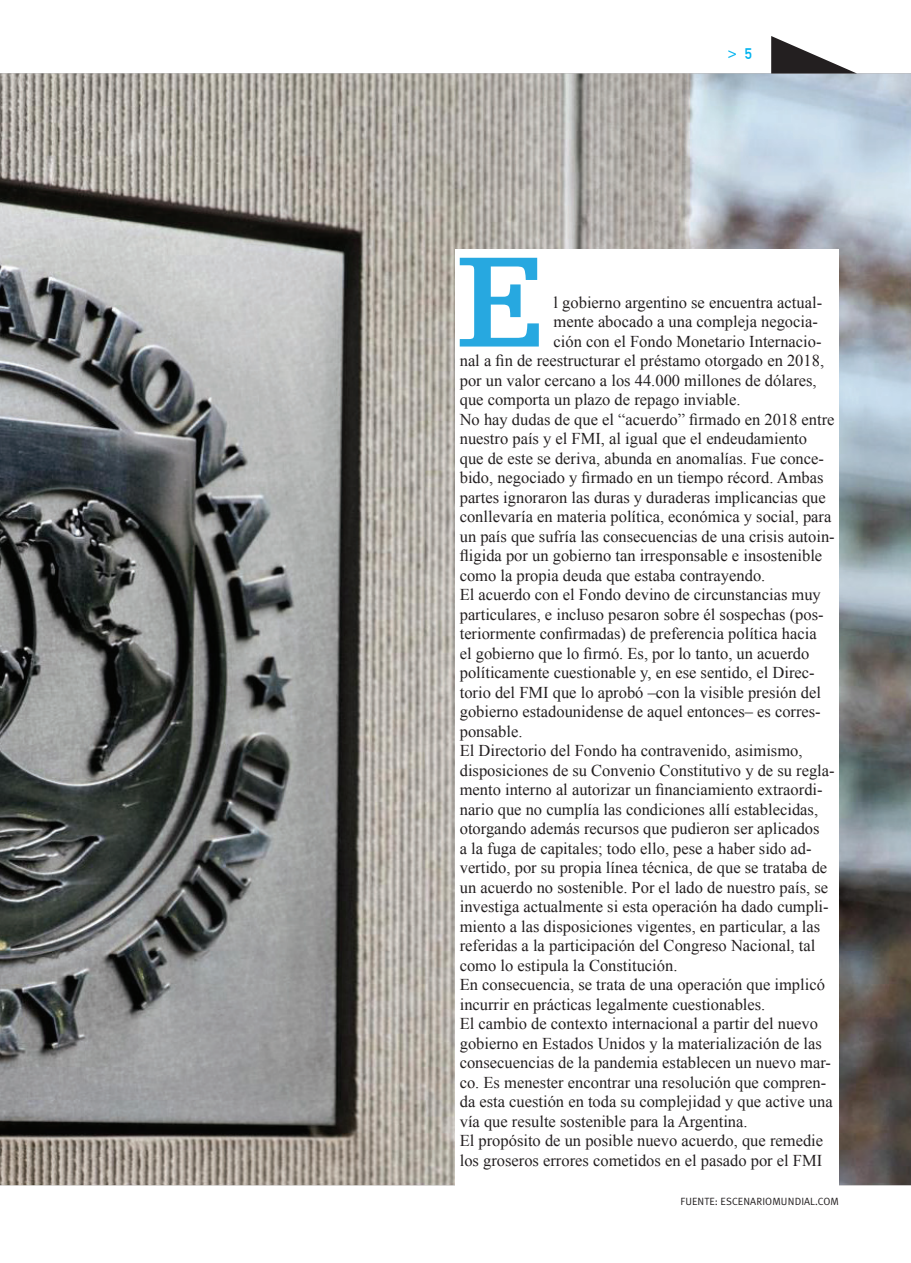
<style>
.page{position:relative;width:911px;height:1263px;background:#fff}
.page>*{position:absolute;margin:0;border:0;box-sizing:border-box;transform-origin:0 0}
.t1{font:700 136.2px "Egyptienne F";color:#27a8e0}
.t2{font:16.5px "Times New Roman";color:#231f20}
.t3{font:15px "DIN1451 Mittelschrift";color:#00b3ef}
.t4{font:10.5px "Meta Plus Normal";letter-spacing:.01em;color:#231f20}
</style>
<div class="page">
<img style="left:0;top:74px;width:911px;height:1111px">
<svg style="left:771px;top:36px;width:86px;height:38px"></svg>
<div style="left:455px;top:249px;width:384px;height:936px;background:#fff"></div>
<p class="t3" style="left:728px;top:45px;width:26px">&gt; 5</p>
<h1 class="t1" style="left:456px;top:227px;width:92px">E</h1>
<p class="t2" style="left:553px;top:291px;width:270px">l gobierno argentino se encuentra actual-</p>
<p class="t2" style="left:553px;top:310px;width:266px">mente abocado a una compleja negocia-</p>
<p class="t2" style="left:553px;top:330px;width:270px">ción con el Fondo Monetario Internacio-</p>
<p class="t2" style="left:460px;top:349px;width:366px">nal a fin de reestructurar el préstamo otorgado en 2018,</p>
<p class="t2" style="left:460px;top:369px;width:358px">por un valor cercano a los 44.000 millones de dólares,</p>
<p class="t2" style="left:460px;top:388px;width:282px">que comporta un plazo de repago inviable.</p>
<p class="t2" style="left:460px;top:408px;width:376px">No hay dudas de que el “acuerdo” firmado en 2018 entre</p>
<p class="t2" style="left:460px;top:427px;width:349px">nuestro país y el FMI, al igual que el endeudamiento</p>
<p class="t2" style="left:460px;top:447px;width:366px">que de este se deriva, abunda en anomalías. Fue conce-</p>
<p class="t2" style="left:460px;top:466px;width:365px">bido, negociado y firmado en un tiempo récord. Ambas</p>
<p class="t2" style="left:460px;top:486px;width:368px">partes ignoraron las duras y duraderas implicancias que</p>
<p class="t2" style="left:460px;top:505px;width:373px">conllevaría en materia política, económica y social, para</p>
<p class="t2" style="left:460px;top:525px;width:376px">un país que sufría las consecuencias de una crisis autoin-</p>
<p class="t2" style="left:460px;top:544px;width:364px">fligida por un gobierno tan irresponsable e insostenible</p>
<p class="t2" style="left:460px;top:564px;width:307px">como la propia deuda que estaba contrayendo.</p>
<p class="t2" style="left:460px;top:583px;width:363px">El acuerdo con el Fondo devino de circunstancias muy</p>
<p class="t2" style="left:460px;top:603px;width:365px">particulares, e incluso pesaron sobre él sospechas (pos-</p>
<p class="t2" style="left:460px;top:622px;width:358px">teriormente confirmadas) de preferencia política hacia</p>
<p class="t2" style="left:460px;top:642px;width:351px">el gobierno que lo firmó. Es, por lo tanto, un acuerdo</p>
<p class="t2" style="left:460px;top:661px;width:356px">políticamente cuestionable y, en ese sentido, el Direc-</p>
<p class="t2" style="left:460px;top:681px;width:363px">torio del FMI que lo aprobó –con la visible presión del</p>
<p class="t2" style="left:460px;top:700px;width:363px">gobierno estadounidense de aquel entonces– es corres-</p>
<p class="t2" style="left:460px;top:720px;width:64px">ponsable.</p>
<p class="t2" style="left:460px;top:739px;width:344px">El Directorio del Fondo ha contravenido, asimismo,</p>
<p class="t2" style="left:460px;top:759px;width:376px">disposiciones de su Convenio Constitutivo y de su regla-</p>
<p class="t2" style="left:460px;top:778px;width:364px">mento interno al autorizar un financiamiento extraordi-</p>
<p class="t2" style="left:460px;top:798px;width:360px">nario que no cumplía las condiciones allí establecidas,</p>
<p class="t2" style="left:460px;top:817px;width:361px">otorgando además recursos que pudieron ser aplicados</p>
<p class="t2" style="left:460px;top:837px;width:353px">a la fuga de capitales; todo ello, pese a haber sido ad-</p>
<p class="t2" style="left:460px;top:856px;width:369px">vertido, por su propia línea técnica, de que se trataba de</p>
<p class="t2" style="left:460px;top:876px;width:370px">un acuerdo no sostenible. Por el lado de nuestro país, se</p>
<p class="t2" style="left:460px;top:895px;width:370px">investiga actualmente si esta operación ha dado cumpli-</p>
<p class="t2" style="left:460px;top:915px;width:362px">miento a las disposiciones vigentes, en particular, a las</p>
<p class="t2" style="left:460px;top:934px;width:357px">referidas a la participación del Congreso Nacional, tal</p>
<p class="t2" style="left:460px;top:954px;width:219px">como lo estipula la Constitución.</p>
<p class="t2" style="left:460px;top:973px;width:367px">En consecuencia, se trata de una operación que implicó</p>
<p class="t2" style="left:460px;top:993px;width:307px">incurrir en prácticas legalmente cuestionables.</p>
<p class="t2" style="left:460px;top:1013px;width:360px">El cambio de contexto internacional a partir del nuevo</p>
<p class="t2" style="left:460px;top:1032px;width:364px">gobierno en Estados Unidos y la materialización de las</p>
<p class="t2" style="left:460px;top:1052px;width:373px">consecuencias de la pandemia establecen un nuevo mar-</p>
<p class="t2" style="left:460px;top:1071px;width:368px">co. Es menester encontrar una resolución que compren-</p>
<p class="t2" style="left:460px;top:1091px;width:375px">da esta cuestión en toda su complejidad y que active una</p>
<p class="t2" style="left:460px;top:1110px;width:289px">vía que resulte sostenible para la Argentina.</p>
<p class="t2" style="left:460px;top:1130px;width:365px">El propósito de un posible nuevo acuerdo, que remedie</p>
<p class="t2" style="left:460px;top:1149px;width:364px">los groseros errores cometidos en el pasado por el FMI</p>
<p class="t4" style="left:681px;top:1195px;width:160px">FUENTE: ESCENARIOMUNDIAL.COM</p>
</div>
